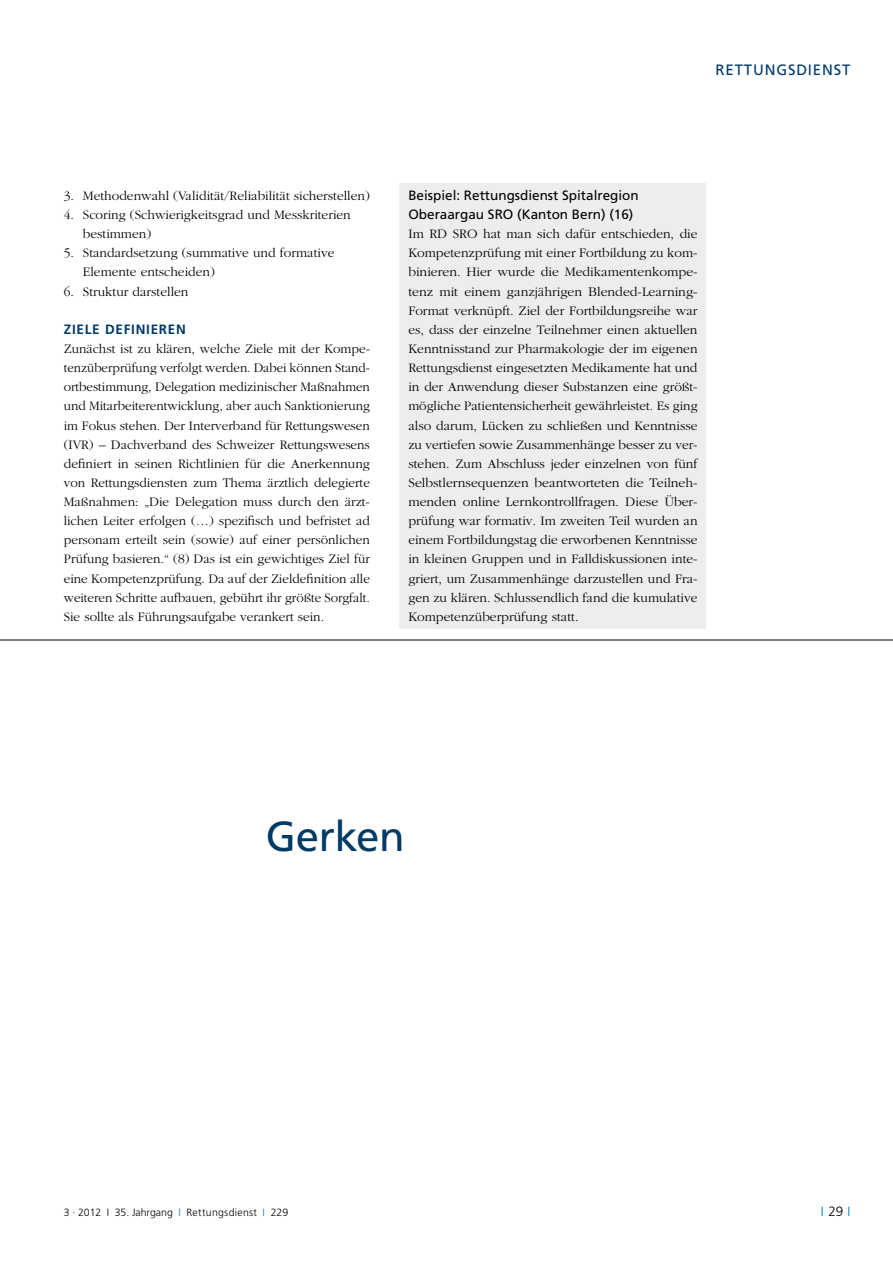
<style>
.page{position:relative;width:893px;height:1263px;background:#fff}
.page>*{position:absolute;margin:0;border:0;box-sizing:border-box;transform-origin:0 0}
.t1{font:42px "Frutiger";letter-spacing:-.005em;color:#003a65}
.t2{font:15px "Frutiger";letter-spacing:.055em;color:#003a65}
.t3{font:300 13.5px/19.2px "Garamond";color:#000}
.t4{font:13.5px/19.2px "Frutiger";color:#000}
.t5{font:700 13.5px "Frutiger";letter-spacing:.055em;color:#003a65}
.t6{font:300 13.5px "Frutiger";color:#0076bd}
.t7{font:300 10.5px "Frutiger";letter-spacing:.015em;color:#000}
.s1{color:#0076bd}
.s2{color:#000}
</style>
<div class="page">
<div style="left:400px;top:183px;width:306px;height:446px;background:#eceded"></div>
<hr style="left:0;top:640px;width:893px;height:1px;background:#000">
<p class="t2" style="left:715px;top:61px;width:136px">RETTUNGSDIENST</p>
<p class="t3" style="left:64px;top:186px;width:308px">3. Methodenwahl (Validität/Reliabilität sicherstellen)</p>
<p class="t3" style="left:83px;top:205px;width:269px;text-indent:-19px">4. Scoring (Schwierigkeitsgrad und Messkriterien bestimmen)</p>
<p class="t3" style="left:83px;top:243px;width:253px;text-indent:-19px">5. Standardsetzung (summative und formative<br>Elemente entscheiden)</p>
<p class="t3" style="left:64px;top:282px;width:126px">6. Struktur darstellen</p>
<p class="t5" style="left:64px;top:321px;width:124px">ZIELE DEFINIEREN</p>
<p class="t3" style="left:64px;top:339px;width:308px;text-align:justify">Zunächst ist zu klären, welche Ziele mit der Kompe&shy;tenzüberprüfung verfolgt werden. Dabei können Stand&shy;ortbestimmung, Delegation medizinischer Maßnahmen und Mitarbeiterentwicklung, aber auch Sanktionierung im Fokus stehen. Der Interverband für Rettungswesen (IVR) – Dachverband des Schweizer Rettungswesens definiert in seinen Richtlinien für die Anerkennung von Rettungsdiensten zum Thema ärztlich delegierte Maßnahmen: „Die Delegation muss durch den ärzt&shy;lichen Leiter erfolgen (…) spezifisch und befristet ad personam erteilt sein (sowie) auf einer persönlichen Prüfung basieren.“ (8) Das ist ein gewichtiges Ziel für eine Kompetenzprüfung. Da auf der Zieldefinition alle weiteren Schritte aufbauen, gebührt ihr größte Sorgfalt.<br>Sie sollte als Führungsaufgabe verankert sein.</p>
<p class="t4" style="left:408px;top:185px;width:232px">Beispiel: Rettungsdienst Spitalregion<br>Oberaargau SRO (Kanton Bern) (16)</p>
<p class="t3" style="left:408px;top:224px;width:291px;text-align:justify">Im RD SRO hat man sich dafür entschieden, die Kompetenzprüfung mit einer Fortbildung zu kom&shy;binieren. Hier wurde die Medikamentenkompe&shy;tenz mit einem ganzjährigen Blended-Learning-Format verknüpft. Ziel der Fortbildungsreihe war es, dass der einzelne Teilnehmer einen aktuellen Kenntnisstand zur Pharmakologie der im eigenen Rettungsdienst eingesetzten Medikamente hat und in der Anwendung dieser Substanzen eine größt&shy;mögliche Patientensicherheit gewährleistet. Es ging also darum, Lücken zu schließen und Kenntnisse zu vertiefen sowie Zusammenhänge besser zu ver&shy;stehen. Zum Abschluss jeder einzelnen von fünf Selbstlernsequenzen beantworteten die Teilneh&shy;menden online Lernkontrollfragen. Diese Über&shy;prüfung war formativ. Im zweiten Teil wurden an einem Fortbildungstag die erworbenen Kenntnisse in kleinen Gruppen und in Falldiskussionen inte&shy;griert, um Zusammenhänge darzustellen und Fra&shy;gen zu klären. Schlussendlich fand die kumulative Kompetenzüberprüfung statt.</p>
<h1 class="t1" style="left:266px;top:812px;width:141px">Gerken</h1>
<p class="t7" style="left:64px;top:1207px;width:226px">3 · 2012 I 35. Jahrgang <span class="s1">I</span> Rettungsdienst <span class="s1">I</span> 229</p>
<p class="t6" style="left:821px;top:1204px;width:31px">I <span class="s2">29</span> I</p>
</div>
